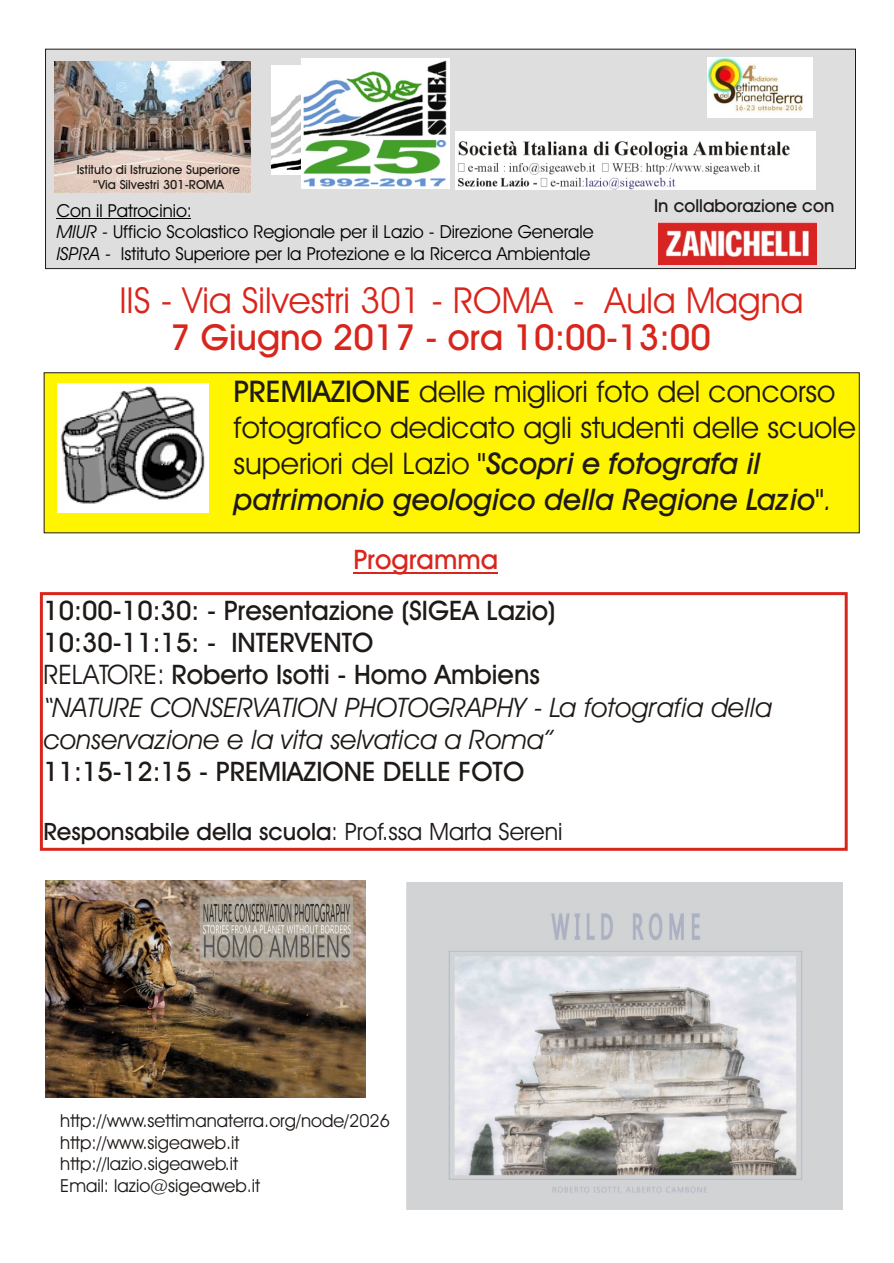
<style>
.page{position:relative;width:894px;height:1263px;background:#fff}
.page>*{position:absolute;margin:0;border:0;box-sizing:border-box;transform-origin:0 0}
.t1{font:36px "Avant Garde Bk BT";color:#d9261c}
.t2{font:36px "Avant Garde Md BT";color:#d9261c}
.t3{font:30px/36px "Avant Garde Bk BT";color:#1f1a17}
.t4{font:italic 30px/36px "Avant Garde Md BT";color:#1f1a17}
.t5{font:27px/32.4px "Avant Garde Md BT";color:#1f1a17}
.t6{font:italic 27px/32.4px "Avant Garde Bk BT";color:#1f1a17}
.t7{font:27px "Avant Garde Md BT";color:#d9261c}
.t8{font:24px "Avant Garde Md BT";color:#1f1a17}
.t9{font:18px/21.6px "Avant Garde Bk BT";color:#000}
.t10{font:18px/21.6px "Avant Garde Bk BT";color:#1f1a17}
.t11{font:18px "Avant Garde Md BT";color:#1f1a17}
.t12{font:12.6px/15.1px "Avant Garde Md BT";color:#1f1a17;text-align:center}
.s1{font-style:italic}
.s2{font-family:"Avant Garde Md BT"}
.s3{font-family:"Avant Garde Bk BT";font-style:normal}
.s4{font-family:"Avant Garde Bk BT"}
</style>
<div class="page">
<div style="left:44px;top:373px;width:815px;height:160px;background:#fff500"></div>
<div style="left:45px;top:49px;width:811px;height:220px;background:#dedede;border:1px solid #1f1a17"></div>
<img style="left:272px;top:65px;width:30px;height:109px">
<img style="left:456px;top:131px;width:360px;height:59px">
<img style="left:54px;top:61px;width:196px;height:132px">
<hr style="left:353px;top:572px;width:145px;height:1px;background:#d9261c">
<img style="left:57px;top:384px;width:152px;height:129px">
<div style="left:40px;top:592px;width:808px;height:259px;border:3px solid #d9261c"></div>
<hr style="left:57px;top:218px;width:134px;height:1px;background:#000">
<img style="left:658px;top:223px;width:159px;height:41px">
<img style="left:407px;top:882px;width:436px;height:327px">
<img style="left:45px;top:880px;width:321px;height:217px">
<img style="left:302px;top:59px;width:148px;height:129px">
<img style="left:707px;top:57px;width:106px;height:60px">
<p class="t12" style="left:77px;top:163px;width:165px">Istituto di Istruzione Superiore “Via Silvestri 301-ROMA</p>
<p class="t9" style="left:57px;top:201px;width:137px">Con il Patrocinio:</p>
<p class="t11" style="left:654px;top:198px;width:182px">In collaborazione con</p>
<p class="t9" style="left:57px;top:223px;width:539px"><span class="s1">MIUR -</span> Ufficio Scolastico Regionale per il Lazio - Direzione Generale<br><span class="s1">ISPRA -</span> Istituto Superiore per la Protezione e la Ricerca Ambientale</p>
<h1 class="t1" style="left:119px;top:285px;width:686px">IIS - Via Silvestri 301 - ROMA - Aula Magna</h1>
<h1 class="t2" style="left:170px;top:323px;width:543px">7 Giugno 2017 - ora 10:00-13:00</h1>
<h2 class="t3" style="left:234px;top:377px;width:624px"><span class="s2">PREMIAZIONE</span> delle migliori foto del concorso fotografico dedicato agli studenti delle scuole</h2>
<h2 class="t4" style="left:234px;top:449px;width:601px"><span class="s3">superiori del Lazio</span> "Scopri e fotografa il patrimonio geologico della Regione Lazio"<span class="s4">.</span></h2>
<h3 class="t7" style="left:353px;top:549px;width:146px">Programma</h3>
<h3 class="t5" style="left:43px;top:596px;width:514px">10:00-10:30: - Presentazione (SIGEA Lazio)<br>10:30-11:15: - INTERVENTO<br><span class="s4">RELATORE:</span> Roberto Isotti - Homo Ambiens</h3>
<h3 class="t6" style="left:43px;top:694px;width:730px">“NATURE CONSERVATION PHOTOGRAPHY - La fotografia della conservazione e la vita selvatica a Roma”</h3>
<h3 class="t5" style="left:43px;top:758px;width:482px">11:15-12:15 - PREMIAZIONE DELLE FOTO</h3>
<h3 class="t8" style="left:43px;top:821px;width:521px">Responsabile della scuola<span class="s4">: Prof.ssa Marta Sereni</span></h3>
<p class="t10" style="left:60px;top:1112px;width:331px">http://www.settimanaterra.org/node/2026 http://www.sigeaweb.it http://lazio.sigeaweb.it<br>Email: lazio@sigeaweb.it</p>
</div>
